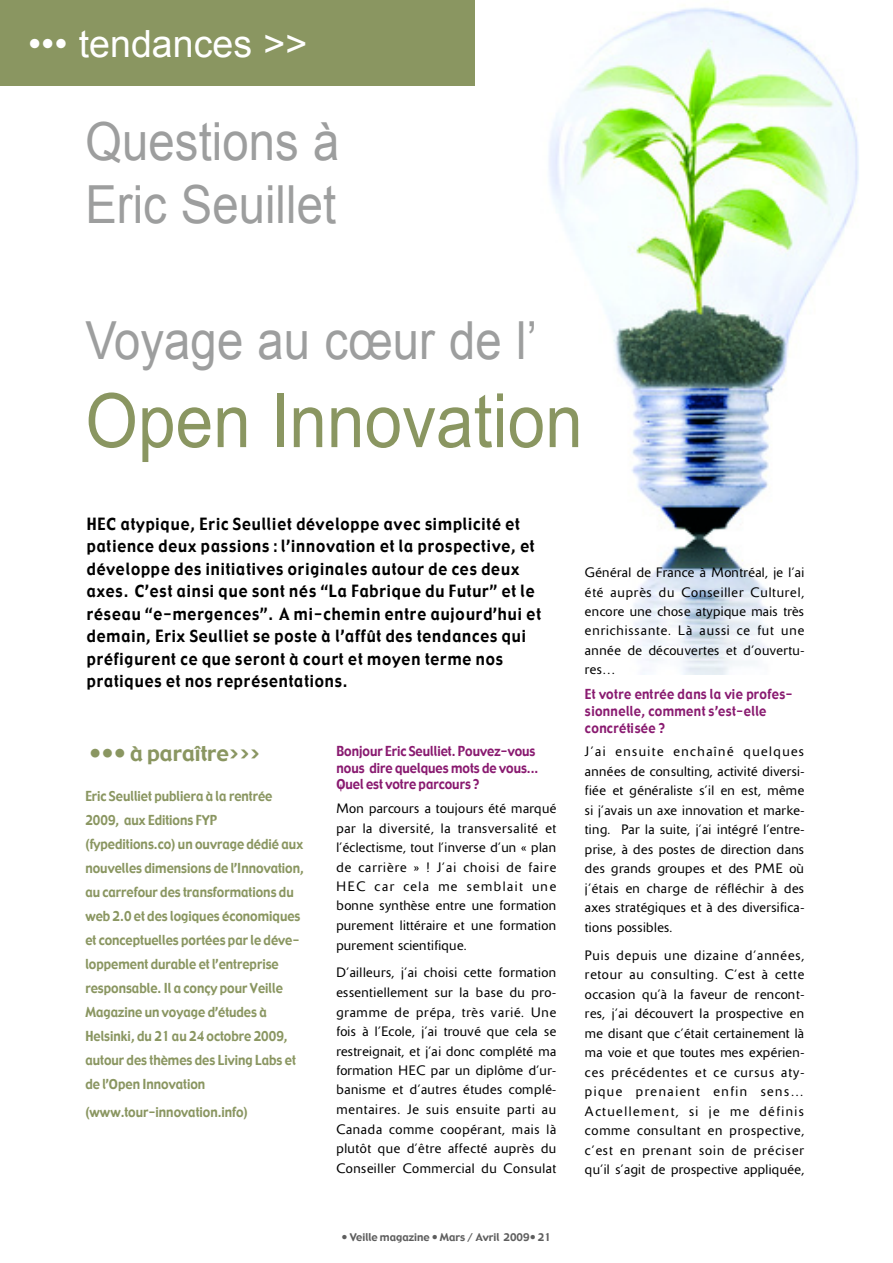
<style>
.page{position:relative;width:893px;height:1263px;background:#fff}
.page>*{position:absolute;margin:0;border:0;box-sizing:border-box;transform-origin:0 0}
.t1{font:75px "Arial";color:#8a9661;scale:.9 1}
.t2{font:52.5px/63px "Arial";color:#9d9e9e;scale:.9 1}
.t3{font:37.5px "Arial";color:#fff}
.t4{font:21px "Gadget";color:#8a9661}
.t5{font:16.5px/22.5px "Gadget";letter-spacing:.065em;color:#000;scale:.9 1}
.t6{font:300 13.5px/19.5px "Delta";letter-spacing:.035em;color:#000;text-align:justify}
.t7{font:13.5px/24px "Gadget";color:#8a9661;scale:.9 1}
.t8{font:13.5px/16.4px "Gadget";color:#891a70;scale:.9 1}
.t9{font:13.5px/16.5px "Gadget";letter-spacing:.035em;color:#891a70;scale:.9 1}
.t10{font:10.5px "Gadget";color:#5e5e5e}
</style>
<div class="page">
<img style="left:474px;top:0;width:385px;height:675px">
<div style="left:0;top:0;width:474px;height:86px;background:#8a9661"></div>
<h3 class="t3" style="left:28px;top:23px;width:281px">••• tendances &gt;&gt;</h3>
<h2 class="t2" style="left:85px;top:110px;width:284px">Questions à<br>Eric Seuillet</h2>
<h2 class="t2" style="left:85px;top:309px;width:503px">Voyage au cœur de l’</h2>
<h1 class="t1" style="left:85px;top:379px;width:554px">Open Innovation</h1>
<p class="t5" style="left:87px;top:512px;width:506px">HEC atypique, Eric Seulliet développe avec simplicité et patience deux passions : l’innovation et la prospective, et développe des initiatives originales autour de ces deux<br>a x e s . C’est ainsi que sont nés “La Fabrique du Futur” et le réseau “e-mergences”. A mi-chemin entre aujourd’hui et demain, Erix Seulliet se poste à l’affût des tendances qui préfigurent ce que seront à court et moyen terme nos pratiques et nos représentations.</p>
<h3 class="t4" style="left:89px;top:740px;width:173px">••• à paraître&gt;&gt;&gt;</h3>
<p class="t7" style="left:85px;top:784px;width:244px">Eric Seulliet publiera à la rentrée 2009, aux Editions FYP (fypeditions.co) un ouvrage dédié aux nouvelles dimensions de l’Innovation, au carrefour des transformations du web 2.0 et des logiques économiques et conceptuelles portées par le déve&shy;loppement durable et l’entreprise responsable. Il a conçy pour Veille Magazine un voyage d’études à Helsinki, du 21 au 24 octobre 2009, autour des thèmes des Living Labs et de l’Open Innovation</p>
<p class="t7" style="left:85px;top:1100px;width:182px">(www.tour-innovation.info)</p>
<p class="t8" style="left:336px;top:743px;width:226px">Bonjour Eric Seulliet. Pouvez-vous nous dire quelques mots de vous...<br>Quel est votre parcours ?</p>
<p class="t6" style="left:336px;top:800px;width:221px">Mon parcours a toujours été marqué par la diversité, la transversalité et l’é c lectisme, tout l’inverse d’un « plan de carrière » ! J’ai choisi de faire HEC car cela me semblait une bonne synthèse entre une formation purement littéraire et une formation purement scientifique.</p>
<p class="t6" style="left:336px;top:964px;width:221px">D’ailleurs, j’ai choisi cette formation essentiellement sur la base du pro&shy;gramme de prépa, très varié. Une fois à l’Ecole, j’ai trouvé que cela se restreignait, et j’ai donc complété ma formation HEC par un diplôme d’ur&shy;banisme et d’autres études complé&shy;m e n taires. Je suis ensuite parti au Canada comme coopérant, mais là plutôt que d’être affecté auprès du Conseiller Commercial du Consulat</p>
<p class="t10" style="left:341px;top:1230px;width:211px">• Veille magazine • Mars / Avril 2009• 21</p>
<p class="t6" style="left:585px;top:564px;width:221px">Général de France à Montréal, je l’ai été auprès du Conseiller Culturel, encore une chose atypique mais très e n r i c h i s sante. Là aussi ce fut une a n n ée de découvertes et d’ouvertu&shy;re s…</p>
<p class="t9" style="left:585px;top:686px;width:232px">Et votre entrée dans la vie profes&shy;sionnelle, comment s’est-elle concrétisée ?</p>
<p class="t6" style="left:585px;top:743px;width:221px">J’ai ensuite enchaîné quelques a n n ées de consulting, activité diversi&shy;fiée et généraliste s’il en est, même si j’avais un axe innovation et marke&shy;ting. Par la suite, j’ai intégré l’entre&shy;prise, à des postes de direction dans des grands groupes et des PME où j’é tais en charge de réfléchir à des axes stratégiques et à des diversifica&shy;tions possibles.</p>
<p class="t6" style="left:585px;top:947px;width:221px">Puis depuis une dizaine d’année s , retour au consulting. C’est à cette o c casion qu’à la faveur de rencont&shy;res, j’ai découvert la prospective en me disant que c’était certainement là ma voie et que toutes mes expérien&shy;ces précédentes et ce cursus aty&shy;pique prenaient enfin sens… Actuellement, si je me définis comme consultant en prospec t i v e , c’est en prenant soin de préciser qu’il s’agit de prospective appliquée ,</p>
</div>
